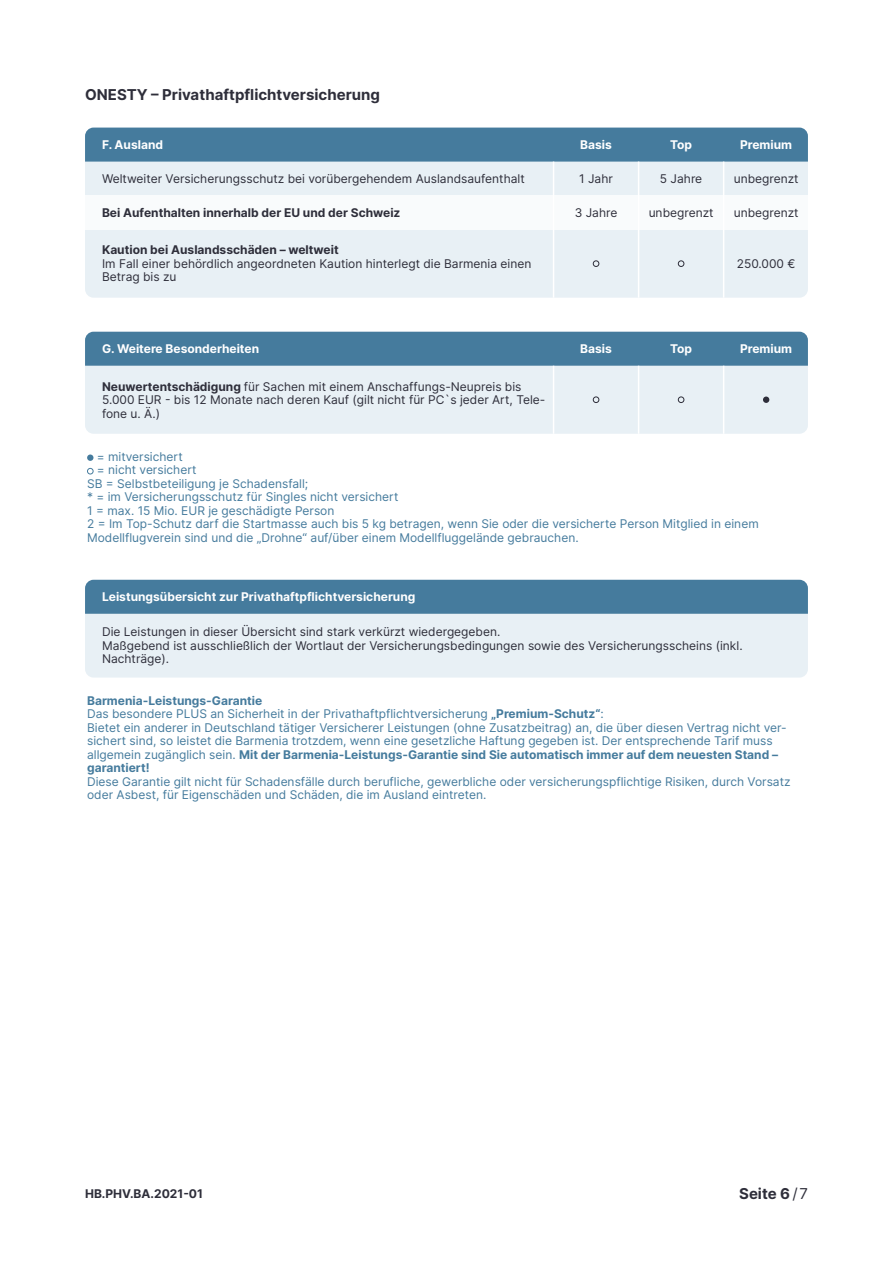
<style>
.page{position:relative;width:893px;height:1263px;background:#fff}
.page>*{position:absolute;margin:0;border:0;box-sizing:border-box;transform-origin:0 0}
.t1{font:700 15px "Inter";color:#2e2e3a}
.t2{font:12px/13.5px "Inter";color:#457b9d}
.t3{font:12px/13.5px "Inter";color:#2e2e3a}
.t4{font:700 12px "Inter";color:#fff}
.t5{font:700 12px "Inter";color:#2e2e3a}
.s1{font-weight:700}
.s2{font-weight:400}
</style>
<div class="page">
<div style="left:85px;top:230px;width:723px;height:68px;background:#e8f0f5"></div>
<div style="left:85px;top:162px;width:723px;height:34px;background:#e8f0f5"></div>
<div style="left:85px;top:196px;width:723px;height:34px;background:#f9fbfc"></div>
<div style="left:85px;top:128px;width:723px;height:34px;background:#457b9d"></div>
<div style="left:85px;top:366px;width:723px;height:68px;background:#e8f0f5"></div>
<div style="left:85px;top:332px;width:723px;height:34px;background:#457b9d"></div>
<hr style="left:723px;top:366px;width:1px;height:68px;background:#fff">
<hr style="left:638px;top:366px;width:1px;height:68px;background:#fff">
<hr style="left:553px;top:366px;width:1px;height:68px;background:#fff">
<hr style="left:723px;top:162px;width:1px;height:136px;background:#fff">
<hr style="left:638px;top:162px;width:1px;height:136px;background:#fff">
<hr style="left:553px;top:162px;width:1px;height:136px;background:#fff">
<div style="left:87px;top:454px;width:6px;height:7px;background:#457b9d;border-radius:50%"></div>
<svg style="left:87px;top:468px;width:6px;height:6px"></svg>
<div style="left:678px;top:260px;width:6px;height:7px;border:1px solid #2e2e3a;border-radius:50%"></div>
<div style="left:678px;top:396px;width:6px;height:7px;border:1px solid #2e2e3a;border-radius:50%"></div>
<div style="left:593px;top:260px;width:6px;height:7px;border:1px solid #2e2e3a;border-radius:50%"></div>
<div style="left:593px;top:396px;width:6px;height:7px;border:1px solid #2e2e3a;border-radius:50%"></div>
<div style="left:763px;top:396px;width:6px;height:7px;background:#2e2e3a;border-radius:50%"></div>
<div style="left:85px;top:614px;width:723px;height:63px;background:#e8f0f5"></div>
<div style="left:85px;top:580px;width:723px;height:34px;background:#457b9d"></div>
<p class="t1" style="left:85px;top:83px;width:296px">ONESTY – Privathaftpflichtversicherung</p>
<p class="t4" style="left:102px;top:136px;width:63px">F. Ausland</p>
<p class="t4" style="left:580px;top:136px;width:33px">Basis</p>
<p class="t4" style="left:670px;top:136px;width:24px">Top</p>
<p class="t4" style="left:740px;top:136px;width:54px">Premium</p>
<p class="t3" style="left:102px;top:172px;width:424px">Weltweiter Versicherungsschutz bei vorübergehendem Auslandsaufenthalt</p>
<p class="t5" style="left:102px;top:204px;width:300px">Bei Aufenthalten innerhalb der EU und der Schweiz</p>
<p class="t5" style="left:102px;top:241px;width:238px">Kaution bei Auslandsschäden – weltweit</p>
<p class="t3" style="left:102px;top:257px;width:431px">Im Fall einer behördlich angeordneten Kaution hinterlegt die Barmenia einen<br>Betrag bis zu</p>
<p class="t3" style="left:579px;top:172px;width:35px">1 Jahr</p>
<p class="t3" style="left:575px;top:206px;width:44px">3 Jahre</p>
<p class="t3" style="left:660px;top:172px;width:44px">5 Jahre</p>
<p class="t3" style="left:649px;top:206px;width:66px">unbegrenzt</p>
<p class="t3" style="left:734px;top:172px;width:66px">unbegrenzt</p>
<p class="t3" style="left:734px;top:206px;width:66px">unbegrenzt</p>
<p class="t3" style="left:737px;top:257px;width:60px">250.000 €</p>
<p class="t4" style="left:102px;top:340px;width:159px">G. Weitere Besonderheiten</p>
<p class="t4" style="left:580px;top:340px;width:33px">Basis</p>
<p class="t4" style="left:670px;top:340px;width:24px">Top</p>
<p class="t4" style="left:740px;top:340px;width:54px">Premium</p>
<p class="t3" style="left:102px;top:379px;width:445px"><span class="s1">Neuwertentschädigung</span> für Sachen mit einem Anschaffungs-Neupreis bis<br>5.000 EUR - bis 12 Monate nach deren Kauf (gilt nicht für PC`s jeder Art, Tele&shy;fone u. Ä.)</p>
<p class="t2" style="left:97px;top:449px;width:87px">= mitversichert</p>
<p class="t2" style="left:97px;top:463px;width:101px">= nicht versichert</p>
<p class="t2" style="left:87px;top:476px;width:223px">SB = Selbstbeteiligung je Schadensfall;</p>
<p class="t2" style="left:87px;top:490px;width:313px">* = im Versicherungsschutz für Singles nicht versichert</p>
<p class="t2" style="left:87px;top:503px;width:249px">1 = max. 15 Mio. EUR je geschädigte Person</p>
<p class="t2" style="left:87px;top:517px;width:673px">2 = Im Top-Schutz darf die Startmasse auch bis 5 kg betragen, wenn Sie oder die versicherte Person Mitglied in einem</p>
<p class="t2" style="left:87px;top:530px;width:493px">Modellflugverein sind und die „Drohne“ auf/über einem Modellfluggelände gebrauchen.</p>
<p class="t4" style="left:102px;top:588px;width:315px">Leistungsübersicht zur Privathaftpflichtversicherung</p>
<p class="t3" style="left:102px;top:625px;width:642px">Die Leistungen in dieser Übersicht sind stark verkürzt wiedergegeben.<br>Maßgebend ist ausschließlich der Wortlaut der Versicherungsbedingungen sowie des Versicherungsscheins (inkl.<br>Nachträge).</p>
<p class="t2" style="left:87px;top:693px;width:701px"><span class="s1">Barmenia-Leistungs-Garantie<br></span>Das besondere PLUS an Sicherheit in der Privathaftpflichtversicherung <span class="s1">„Premium-Schutz“</span>:<br>Bietet ein anderer in Deutschland tätiger Versicherer Leistungen (ohne Zusatzbeitrag) an, die über diesen Vertrag nicht ver&shy;sichert sind, so leistet die Barmenia trotzdem, wenn eine gesetzliche Haftung gegeben ist. Der entsprechende Tarif muss allgemein zugänglich sein. <span class="s1">Mit der Barmenia-Leistungs-Garantie sind Sie automatisch immer auf dem neuesten Stand – garantiert!</span></p>
<p class="t2" style="left:87px;top:774px;width:705px">Diese Garantie gilt nicht für Schadensfälle durch berufliche, gewerbliche oder versicherungspflichtige Risiken, durch Vorsatz oder Asbest, für Eigenschäden und Schäden, die im Ausland eintreten.</p>
<p class="t5" style="left:85px;top:1184px;width:120px">HB.PHV.BA.2021-01</p>
<p class="t1" style="left:739px;top:1182px;width:70px">Seite 6 <span class="s2">/7</span></p>
</div>
